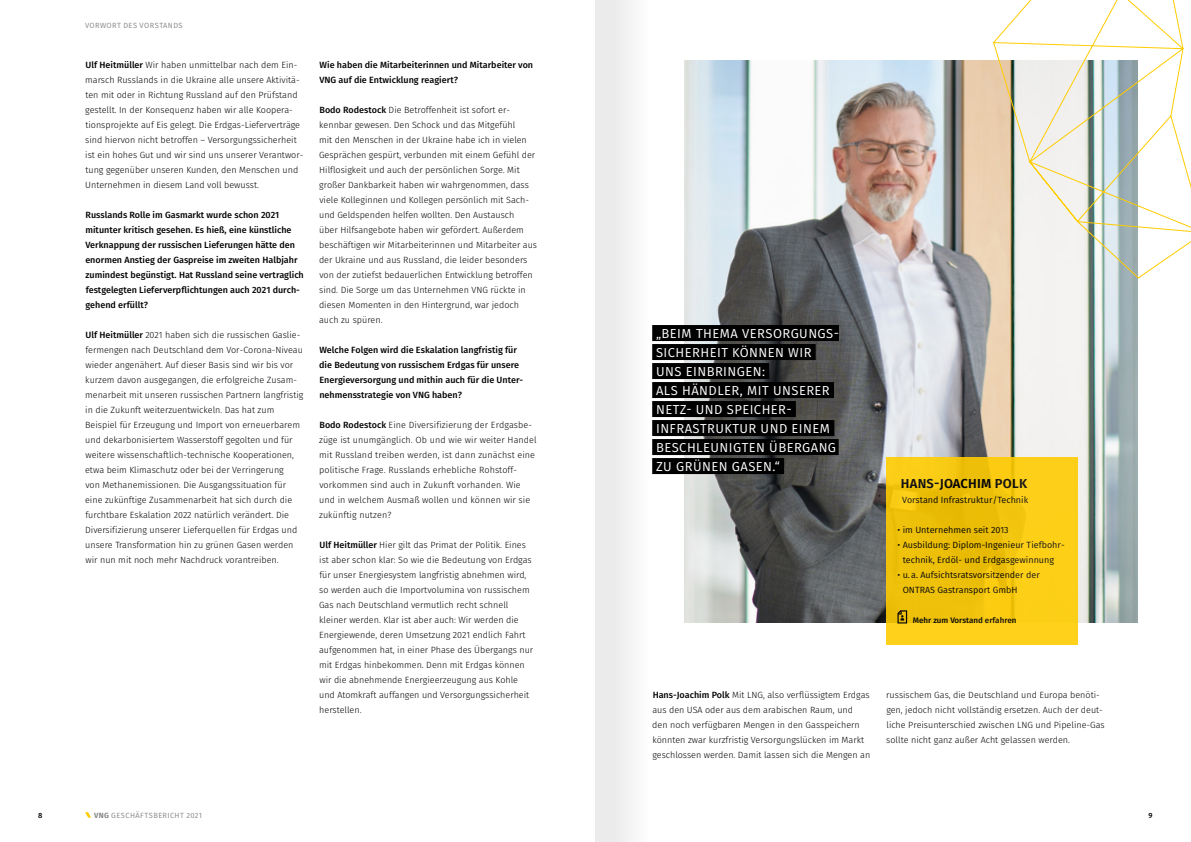
<style>
.page{position:relative;width:1191px;height:842px;background:#fff}
.page>*{position:absolute;margin:0;border:0;box-sizing:border-box;transform-origin:0 0}
.t1{font:13px/19px "Fira Sans";letter-spacing:.035em;color:#fff}
.t2{font:600 13px "Fira Sans";letter-spacing:.02em;color:#000}
.t3{font:300 9px/15px "Fira Sans";color:#000}
.t4{font:500 9px/15px "Fira Sans";color:#000}
.t5{font:9px/15px "Fira Sans";color:#000;text-align:center}
.t6{font:500 8px "Fira Sans";color:#000}
.t7{font:7.5px "Fira Sans";letter-spacing:.05em;color:#878787}
.t8{font:500 7.5px "Fira Sans";color:#000}
.s1{font-weight:500}
.s2{font-weight:700}
</style>
<div class="page">
<svg style="left:85px;top:812px;width:6px;height:6px"></svg>
<img style="left:684px;top:60px;width:453px;height:563px">
<div style="left:652px;top:325px;width:187px;height:16px;background:#000"></div>
<div style="left:652px;top:344px;width:163px;height:16px;background:#000"></div>
<div style="left:652px;top:363px;width:117px;height:16px;background:#000"></div>
<div style="left:652px;top:382px;width:182px;height:16px;background:#000"></div>
<div style="left:652px;top:401px;width:144px;height:16px;background:#000"></div>
<div style="left:652px;top:420px;width:182px;height:16px;background:#000"></div>
<div style="left:652px;top:439px;width:186px;height:16px;background:#000"></div>
<div style="left:652px;top:458px;width:132px;height:16px;background:#000"></div>
<svg style="left:993px;top:0;width:198px;height:279px"></svg>
<div style="left:886px;top:458px;width:191px;height:187px;background:linear-gradient(to bottom,#f2c40d,#f7c912)"></div>
<svg style="left:897px;top:610px;width:10px;height:13px"></svg>
<div style="left:595px;top:0;width:56px;height:842px;background:linear-gradient(to right,#e6e6e6,#fcfcfc)"></div>
<p class="t7" style="left:85px;top:20px;width:99px">VORWORT DES VORSTANDS</p>
<p class="t3" style="left:85px;top:57px;width:220px"><span class="s1">Ulf Heitmüller</span> Wir haben unmittelbar nach dem Ein&shy;marsch Russlands in die Ukraine alle unsere Aktivitä&shy;ten mit oder in Richtung Russland auf den Prüfstand gestellt. In der Konsequenz haben wir alle Koopera&shy;tionsprojekte auf Eis gelegt. Die Erdgas-Lieferverträge sind hiervon nicht betroffen – Versorgungssicherheit ist ein hohes Gut und wir sind uns unserer Verantwor&shy;tung gegenüber unseren Kunden, den Menschen und Unternehmen in diesem Land voll bewusst.</p>
<p class="t4" style="left:85px;top:206px;width:220px">Russlands Rolle im Gasmarkt wurde schon 2021 mitunter kritisch gesehen. Es hieß, eine künstliche Verknappung der russischen Lieferungen hätte den enormen Anstieg der Gaspreise im zweiten Halbjahr zumindest begünstigt. Hat Russland seine vertraglich festgelegten Lieferverpflichtungen auch 2021 durch&shy;gehend erfüllt?</p>
<p class="t3" style="left:85px;top:327px;width:220px"><span class="s1">Ulf Heitmüller</span> 2021 haben sich die russischen Gaslie&shy;fermengen nach Deutschland dem Vor-Corona-Niveau wieder angenähert. Auf dieser Basis sind wir bis vor kurzem davon ausgegangen, die erfolgreiche Zusam&shy;menarbeit mit unseren russischen Partnern langfristig in die Zukunft weiterzuentwickeln. Das hat zum Beispiel für Erzeugung und Import von erneuerbarem und dekarbonisiertem Wasserstoff gegolten und für weitere wissenschaftlich-technische Kooperationen, etwa beim Klimaschutz oder bei der Verringerung<br>von Methanemissionen. Die Ausgangssituation für eine zukünftige Zusammenarbeit hat sich durch die furchtbare Eskalation 2022 natürlich verändert. Die Diversifizierung unserer Lieferquellen für Erdgas und unsere Transformation hin zu grünen Gasen werden wir nun mit noch mehr Nachdruck vorantreiben.</p>
<p class="t4" style="left:319px;top:56px;width:215px">Wie haben die Mitarbeiterinnen und Mitarbeiter von<br>VNG auf die Entwicklung reagiert?</p>
<p class="t3" style="left:319px;top:102px;width:220px"><span class="s1">Bodo Rodestock</span> Die Betroffenheit ist sofort er&shy;kennbar gewesen. Den Schock und das Mitgefühl<br>mit den Menschen in der Ukraine habe ich in vielen Gesprächen gespürt, verbunden mit einem Gefühl der Hilflosigkeit und auch der persönlichen Sorge. Mit großer Dankbarkeit haben wir wahrgenommen, dass viele Kolleginnen und Kollegen persönlich mit Sach&shy;und Geldspenden helfen wollten. Den Austausch<br>über Hilfsangebote haben wir gefördert. Außerdem beschäftigen wir Mitarbeiterinnen und Mitarbeiter aus der Ukraine und aus Russland, die leider besonders von der zutiefst bedauerlichen Entwicklung betroffen sind. Die Sorge um das Unternehmen VNG rückte in diesen Momenten in den Hintergrund, war jedoch auch zu spüren.</p>
<p class="t4" style="left:319px;top:342px;width:205px">Welche Folgen wird die Eskalation langfristig für die Bedeutung von russischem Erdgas für unsere Energieversorgung und mithin auch für die Unter&shy;nehmensstrategie von VNG haben?</p>
<p class="t3" style="left:319px;top:417px;width:219px"><span class="s1">Bodo Rodestock</span> Eine Diversifizierung der Erdgasbe&shy;züge ist unumgänglich. Ob und wie wir weiter Handel mit Russland treiben werden, ist dann zunächst eine politische Frage. Russlands erhebliche Rohstoff&shy;vorkommen sind auch in Zukunft vorhanden. Wie und in welchem Ausmaß wollen und können wir sie zukünftig nutzen?</p>
<p class="t3" style="left:319px;top:537px;width:216px"><span class="s1">Ulf Heitmüller</span> Hier gilt das Primat der Politik. Eines ist aber schon klar: So wie die Bedeutung von Erdgas für unser Energiesystem langfristig abnehmen wird, so werden auch die Importvolumina von russischem Gas nach Deutschland vermutlich recht schnell kleiner werden. Klar ist aber auch: Wir werden die Energiewende, deren Umsetzung 2021 endlich Fahrt aufgenommen hat, in einer Phase des Übergangs nur mit Erdgas hinbekommen. Denn mit Erdgas können wir die abnehmende Energieerzeugung aus Kohle und Atomkraft auffangen und Versorgungssicherheit herstellen.</p>
<h1 class="t1" style="left:656px;top:323px;width:184px">„BEIM THEMA VERSORGUNGS-<br>SICHERHEIT KÖNNEN WIR<br>UNS EINBRINGEN:<br>ALS HÄNDLER, MIT UNSERER<br>NETZ- UND SPEICHER-<br>INFRASTRUKTUR UND EINEM<br>BESCHLEUNIGTEN ÜBERGANG<br>ZU GRÜNEN GASEN.“</h1>
<h1 class="t2" style="left:901px;top:472px;width:128px">HANS-JOACHIM POLK</h1>
<p class="t5" style="left:902px;top:492px;width:127px">Vorstand Infrastruktur/Technik</p>
<p class="t5" style="left:897px;top:522px;width:113px">• im Unternehmen seit 2013</p>
<p class="t5" style="left:897px;top:537px;width:169px">• Ausbildung: Diplom-Ingenieur Tiefbohr&shy;technik, Erdöl- und Erdgasgewinnung</p>
<p class="t5" style="left:902px;top:567px;width:139px;text-align:left;text-indent:-5px">• u.a. Aufsichtsratsvorsitzender der<br>ONTRAS Gastransport GmbH</p>
<p class="t6" style="left:912px;top:613px;width:105px">Mehr zum Vorstand erfahren</p>
<p class="t3" style="left:652px;top:687px;width:219px"><span class="s1">Hans-Joachim Polk</span> Mit LNG, also verflüssigtem Erdgas aus den USA oder aus dem arabischen Raum, und den noch verfügbaren Mengen in den Gasspeichern könnten zwar kurzfristig Versorgungslücken im Markt geschlossen werden. Damit lassen sich die Mengen an</p>
<p class="t3" style="left:886px;top:687px;width:220px">russischem Gas, die Deutschland und Europa benöti&shy;gen, jedoch nicht vollständig ersetzen. Auch der deut&shy;liche Preisunterschied zwischen LNG und Pipeline-Gas sollte nicht ganz außer Acht gelassen werden.</p>
<p class="t8" style="left:38px;top:809px;width:6px">8</p>
<p class="t7" style="left:94px;top:809px;width:110px"><span class="s2">VNG</span> GESCHÄFTSBERICHT 2021</p>
<p class="t8" style="left:1148px;top:809px;width:6px">9</p>
</div>
